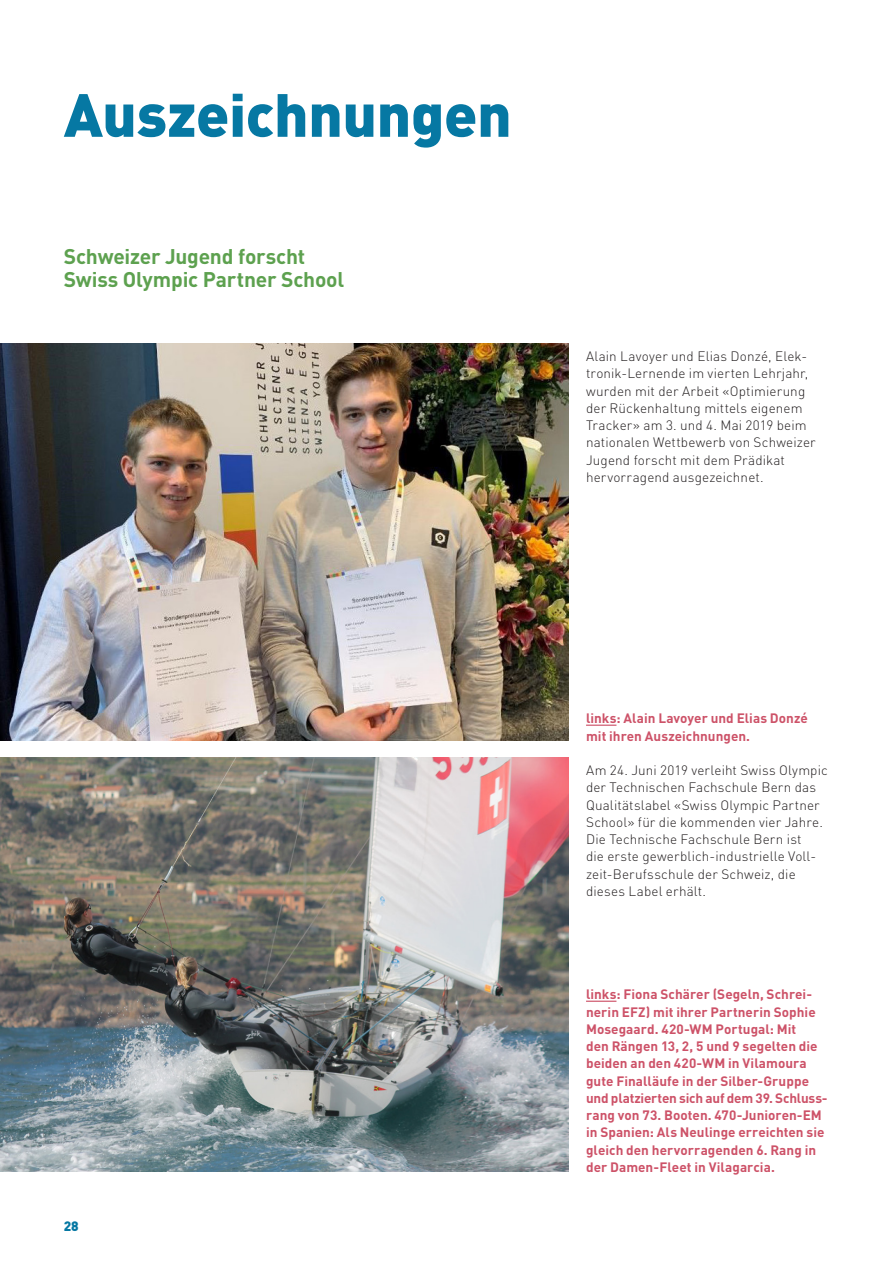
<style>
.page{position:relative;width:893px;height:1263px;background:#fff}
.page>*{position:absolute;margin:0;border:0;box-sizing:border-box;transform-origin:0 0}
._01_Haupttitel{font:900 60px "DINOT";letter-spacing:-.01em;color:#0678a3}
._02_Lead{font:700 21px "DINOT";letter-spacing:-.01em;color:#5da14f}
._03_GT_ohne_Einzug{font:300 13.5px/17.2px "DINOT";letter-spacing:.01em;color:#231f20}
._02_Quote{font:700 13.5px/17.2px "DINOT";color:#cd5268}
.t1{font:900 13.5px "DINOT";color:#0678a3}
</style>
<div class="page">
<img style="left:0;top:344px;width:568px;height:397px">
<img style="left:0;top:758px;width:568px;height:414px">
<hr style="left:586px;top:725px;width:30px;height:1px;background:#cd5268">
<hr style="left:586px;top:1001px;width:30px;height:1px;background:#cd5268">
<p class="_01_Haupttitel" style="left:64px;top:75px;width:449px">Auszeichnungen</p>
<p class="_02_Lead" style="left:64px;top:242px;width:243px">Schweizer Jugend forscht</p>
<p class="_02_Lead" style="left:64px;top:265px;width:282px">Swiss Olympic Partner School</p>
<p class="_03_GT_ohne_Einzug" style="left:586px;top:347px;width:231px">Alain Lavoyer und Elias Donzé, Elek&shy;tronik-Lernende im vierten Lehrjahr, wurden mit der Arbeit «Optimierung der Rückenhaltung mittels eigenem Tracker» am 3. und 4. Mai 2019 beim nationalen Wettbewerb von Schweizer Jugend forscht mit dem Prädikat hervorragend ausgezeichnet.</p>
<p class="t1" style="left:64px;top:1217px;width:17px">28</p>
<p class="_02_Quote" style="left:586px;top:709px;width:223px">links: Alain Lavoyer und Elias Donzé mit ihren Auszeichnungen.</p>
<p class="_03_GT_ohne_Einzug" style="left:586px;top:761px;width:243px">Am 24. Juni 2019 verleiht Swiss Olympic der Technischen Fachschule Bern das Qualitätslabel «Swiss Olympic Partner School» für die kommenden vier Jahre.<br>Die Technische Fachschule Bern ist<br>die erste gewerblich-industrielle Voll&shy;zeit-Berufsschule der Schweiz, die dieses Label erhält.</p>
<p class="_02_Quote" style="left:586px;top:985px;width:243px">links: Fiona Schärer (Segeln, Schrei&shy;nerin EFZ) mit ihrer Partnerin Sophie Mosegaard. 420-WM Portugal: Mit<br>den Rängen 13, 2, 5 und 9 segelten die beiden an den 420-WM in Vilamoura gute Finalläufe in der Silber-Gruppe und platzierten sich auf dem 39. Schluss&shy;rang von 73. Booten. 470-Junioren-EM in Spanien: Als Neulinge erreichten sie gleich den hervorragenden 6. Rang in der Damen-Fleet in Vilagarcia.</p>
</div>
